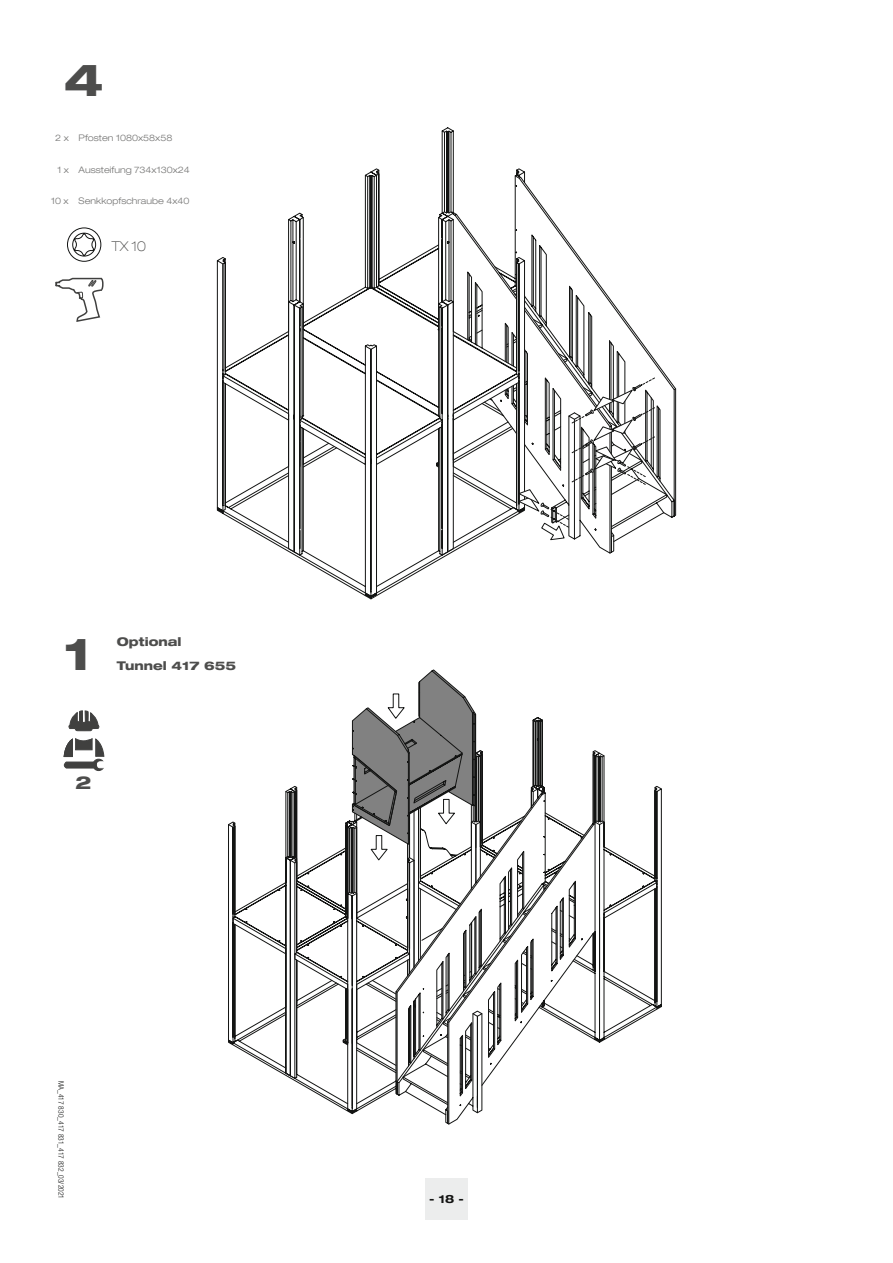
<style>
.page{position:relative;width:893px;height:1263px;background:#fff}
.page>*{position:absolute;margin:0;border:0;box-sizing:border-box;transform-origin:0 0}
.t1{font:800 expanded 45px "Helvetica Neue LT Com";color:#4d4d4c}
.Überschrift_4{font:800 expanded 18px "Helvetica Neue LT Com";color:#4d4d4c}
.Überschrift_4-2{font:100 expanded 13.5px "Helvetica Neue LT Com";color:#4d4d4c}
.t2{font:800 expanded 12px "Helvetica Neue LT Com";color:#4d4d4c}
.t3{font:700 expanded 11.25px "Helvetica Neue LT Com";color:#131413}
.t4{font:300 expanded 9px "Helvetica Neue LT Com";color:#757574}
.t5{font:300 condensed 7.5px "Helvetica Neue LT Com";color:#131413}
</style>
<div class="page">
<div style="left:425px;top:1178px;width:43px;height:42px;background:#eceded"></div>
<svg style="left:222px;top:178px;width:454px;height:421px"></svg>
<svg style="left:55px;top:277px;width:49px;height:45px"></svg>
<svg style="left:67px;top:227px;width:34px;height:35px"></svg>
<svg style="left:517px;top:377px;width:139px;height:164px"></svg>
<svg style="left:63px;top:711px;width:42px;height:61px"></svg>
<svg style="left:657px;top:786px;width:5px;height:224px"></svg>
<svg style="left:228px;top:785px;width:429px;height:260px"></svg>
<svg style="left:232px;top:669px;width:372px;height:455px"></svg>
<svg style="left:285px;top:708px;width:62px;height:282px"></svg>
<svg style="left:347px;top:707px;width:128px;height:378px"></svg>
<p class="t1" style="left:64px;top:51px;width:41px">4</p>
<p class="t4" style="left:55px;top:132px;width:15px">2 x</p>
<p class="t4" style="left:79px;top:132px;width:95px">Pfosten 1080x58x58</p>
<p class="t4" style="left:57px;top:164px;width:13px">1 x</p>
<p class="t4" style="left:79px;top:164px;width:113px">Aussteifung 734x130x24</p>
<p class="t4" style="left:51px;top:196px;width:19px">10 x</p>
<p class="t4" style="left:79px;top:196px;width:112px">Senkkopfschraube 4x40</p>
<p class="Überschrift_4-2" style="left:112px;top:238px;width:36px">TX 10</p>
<p class="t1" style="left:64px;top:625px;width:29px">1</p>
<p class="t2" style="left:117px;top:634px;width:66px">Optional</p>
<p class="t2" style="left:117px;top:658px;width:121px">Tunnel 417 655</p>
<p class="Überschrift_4" style="left:75px;top:771px;width:17px">2</p>
<p class="t5" style="left:65px;top:1081px;width:119px;rotate:90deg">MA_417 830_417 831_417 832_03/2021</p>
<p class="t3" style="left:429px;top:1191px;width:36px">- 18 -</p>
</div>
